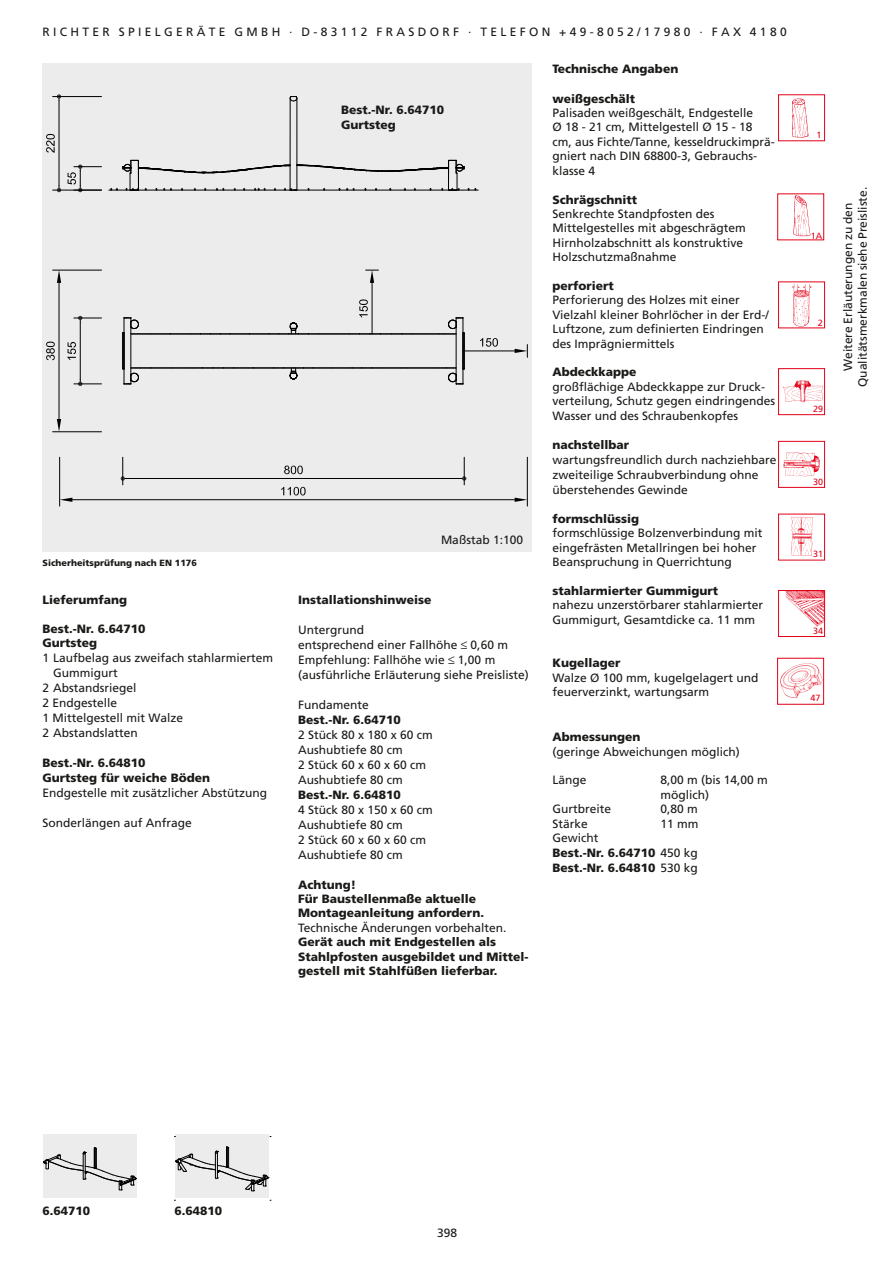
<style>
.page{position:relative;width:893px;height:1263px;background:#fff}
.page>*{position:absolute;margin:0;border:0;box-sizing:border-box;transform-origin:0 0}
.t1{font:12px/14.4px "Frutiger LT";color:#1a1a18}
.t2{font:900 12px/14.4px "Frutiger LT";color:#1a1a18}
.t3{font:12px "Frutiger LT";letter-spacing:.28em;color:#1a1a18}
.t4{font:900 9px "Frutiger LT";color:#1a1a18}
.t5{font:9px "Frutiger LT";color:#e30018}
.s1{font-family:"Script MT Bold"}
.s2{font-weight:400}
</style>
<div class="page">
<div style="left:778px;top:94px;width:47px;height:47px;border:1px solid #e30018"></div>
<img style="left:792px;top:98px;width:17px;height:40px">
<div style="left:777px;top:193px;width:47px;height:47px;border:1px solid #e30018"></div>
<img style="left:788px;top:195px;width:25px;height:44px">
<div style="left:778px;top:281px;width:47px;height:47px;border:1px solid #e30018"></div>
<img style="left:792px;top:284px;width:20px;height:42px">
<div style="left:778px;top:368px;width:47px;height:47px;border:1px solid #e30018"></div>
<img style="left:783px;top:379px;width:41px;height:23px">
<div style="left:778px;top:441px;width:47px;height:47px;border:1px solid #e30018"></div>
<img style="left:783px;top:452px;width:37px;height:25px">
<div style="left:778px;top:514px;width:47px;height:46px;border:1px solid #e30018"></div>
<img style="left:791px;top:516px;width:22px;height:40px">
<div style="left:778px;top:590px;width:47px;height:47px;border:1px solid #e30018"></div>
<img style="left:783px;top:590px;width:43px;height:42px">
<div style="left:777px;top:658px;width:47px;height:47px;border:1px solid #e30018"></div>
<img style="left:780px;top:662px;width:45px;height:36px">
<div style="left:43px;top:64px;width:488px;height:488px;background:#ececed"></div>
<div style="left:175px;top:1134px;width:93px;height:64px;background:#ececed"></div>
<svg style="left:175px;top:1147px;width:94px;height:44px"></svg>
<div style="left:43px;top:1134px;width:94px;height:64px;background:#ececed"></div>
<svg style="left:43px;top:1148px;width:94px;height:42px"></svg>
<hr style="left:59px;top:457px;width:1px;height:49px;background:#000">
<hr style="left:527px;top:457px;width:1px;height:49px;background:#000">
<hr style="left:72px;top:499px;width:443px;height:1px;background:#000">
<svg style="left:60px;top:498px;width:12px;height:4px"></svg>
<svg style="left:515px;top:498px;width:12px;height:4px"></svg>
<svg style="left:281px;top:487px;width:25px;height:8px"></svg>
<hr style="left:127px;top:478px;width:333px;height:1px;background:#000">
<svg style="left:121px;top:457px;width:6px;height:28px"></svg>
<svg style="left:460px;top:457px;width:6px;height:28px"></svg>
<svg style="left:284px;top:466px;width:19px;height:8px"></svg>
<hr style="left:53px;top:190px;width:48px;height:1px;background:#000">
<hr style="left:53px;top:96px;width:48px;height:1px;background:#000">
<hr style="left:59px;top:101px;width:1px;height:85px;background:#000">
<svg style="left:57px;top:186px;width:4px;height:6px"></svg>
<svg style="left:57px;top:94px;width:4px;height:7px"></svg>
<svg style="left:46px;top:134px;width:9px;height:19px"></svg>
<hr style="left:53px;top:270px;width:48px;height:1px;background:#000">
<hr style="left:53px;top:431px;width:48px;height:1px;background:#000">
<hr style="left:59px;top:283px;width:1px;height:136px;background:#000">
<svg style="left:57px;top:270px;width:4px;height:13px"></svg>
<svg style="left:57px;top:419px;width:4px;height:13px"></svg>
<svg style="left:46px;top:342px;width:9px;height:18px"></svg>
<hr style="left:80px;top:322px;width:1px;height:58px;background:#000">
<svg style="left:74px;top:316px;width:27px;height:6px"></svg>
<svg style="left:74px;top:380px;width:27px;height:6px"></svg>
<svg style="left:67px;top:342px;width:9px;height:18px"></svg>
<svg style="left:68px;top:165px;width:33px;height:27px"></svg>
<hr style="left:372px;top:283px;width:1px;height:51px;background:#000">
<svg style="left:366px;top:270px;width:12px;height:13px"></svg>
<svg style="left:122px;top:299px;width:343px;height:86px"></svg>
<hr style="left:464px;top:350px;width:51px;height:1px;background:#000">
<svg style="left:515px;top:345px;width:13px;height:12px"></svg>
<svg style="left:480px;top:338px;width:18px;height:9px"></svg>
<hr style="left:109px;top:190px;width:369px;height:1px;background:#000">
<svg style="left:109px;top:96px;width:368px;height:95px"></svg>
<p class="t3" style="left:43px;top:25px;width:746px">RICHTER SPIELGERÄTE GMBH · D-83112 FRASDORF · TELEFON +49-8052/17980 · FAX 4180</p>
<p class="t4" style="left:43px;top:558px;width:156px">Sicherheitsprüfung nach EN 1176</p>
<p class="t2" style="left:43px;top:593px;width:86px">Lieferumfang</p>
<p class="t2" style="left:43px;top:621px;width:104px">Best.-Nr. 6.64710<br>Gurtsteg</p>
<p class="t1" style="left:43px;top:651px;width:232px">1 Laufbelag aus zweifach stahlarmiertem</p>
<p class="t1" style="left:53px;top:666px;width:66px">Gummigurt</p>
<p class="t1" style="left:43px;top:681px;width:95px">2 Abstandsriegel</p>
<p class="t1" style="left:43px;top:696px;width:76px">2 Endgestelle</p>
<p class="t1" style="left:43px;top:711px;width:142px">1 Mittelgestell mit Walze</p>
<p class="t1" style="left:43px;top:726px;width:97px">2 Abstandslatten</p>
<p class="t2" style="left:43px;top:755px;width:169px;line-height:15px">Best.-Nr. 6.64810<br>Gurtsteg für weiche Böden</p>
<p class="t1" style="left:43px;top:785px;width:226px">Endgestelle mit zusätzlicher Abstützung</p>
<p class="t1" style="left:43px;top:815px;width:151px">Sonderlängen auf Anfrage</p>
<p class="t2" style="left:341px;top:102px;width:104px;line-height:15px">Best.-Nr. 6.64710<br>Gurtsteg</p>
<p class="t1" style="left:441px;top:533px;width:84px">Maßstab 1:100</p>
<p class="t2" style="left:298px;top:593px;width:135px">Installationshinweise</p>
<p class="t1" style="left:298px;top:622px;width:232px;line-height:15px">Untergrund<br>entsprechend einer Fallhöhe <span class="s1">≤</span> 0,60 m<br>Empfehlung: Fallhöhe wie <span class="s1">≤</span> 1,00 m (ausführliche Erläuterung siehe Preisliste)</p>
<p class="t1" style="left:298px;top:698px;width:72px">Fundamente</p>
<p class="t2" style="left:298px;top:713px;width:104px">Best.-Nr. 6.64710</p>
<p class="t1" style="left:298px;top:727px;width:136px;line-height:15px">2 Stück 80 x 180 x 60 cm<br>Aushubtiefe 80 cm<br>2 Stück 60 x 60 x 60 cm<br>Aushubtiefe 80 cm</p>
<p class="t2" style="left:298px;top:788px;width:104px">Best.-Nr. 6.64810</p>
<p class="t1" style="left:298px;top:802px;width:136px;line-height:15px">4 Stück 80 x 150 x 60 cm<br>Aushubtiefe 80 cm<br>2 Stück 60 x 60 x 60 cm<br>Aushubtiefe 80 cm</p>
<p class="t2" style="left:298px;top:877px;width:188px">Achtung!<br>Für Baustellenmaße aktuelle<br>Montageanleitung anfordern.</p>
<p class="t1" style="left:298px;top:920px;width:210px">Technische Änderungen vorbehalten.</p>
<p class="t2" style="left:298px;top:935px;width:232px">Gerät auch mit Endgestellen als<br>Stahlpfosten ausgebildet und Mittel&shy;gestell mit Stahlfüßen lieferbar.</p>
<p class="t2" style="left:552px;top:62px;width:127px">Technische Angaben</p>
<p class="t2" style="left:552px;top:91px;width:84px">weißgeschält</p>
<p class="t1" style="left:552px;top:106px;width:224px">Palisaden weißgeschält, Endgestelle<br>Ø 18 - 21 cm, Mittelgestell Ø 15 - 18<br>cm, aus Fichte/Tanne, kesseldruckimprä&shy;gniert nach DIN 68800-3, Gebrauchs&shy;klasse 4</p>
<p class="t2" style="left:552px;top:192px;width:86px">Schrägschnitt</p>
<p class="t1" style="left:552px;top:207px;width:195px">Senkrechte Standpfosten des<br>Mittelgestelles mit abgeschrägtem<br>Hirnholzabschnitt als konstruktive<br>Holzschutzmaßnahme</p>
<p class="t2" style="left:552px;top:278px;width:63px">perforiert</p>
<p class="t1" style="left:552px;top:293px;width:218px">Perforierung des Holzes mit einer Vielzahl kleiner Bohrlöcher in der Erd-/ Luftzone, zum definierten Eindringen des Imprägniermittels</p>
<p class="t2" style="left:552px;top:365px;width:86px">Abdeckkappe</p>
<p class="t1" style="left:552px;top:379px;width:224px">großflächige Abdeckkappe zur Druck&shy;verteilung, Schutz gegen eindringendes<br>Wasser und des Schraubenkopfes</p>
<p class="t2" style="left:552px;top:437px;width:78px">nachstellbar</p>
<p class="t1" style="left:552px;top:452px;width:226px;line-height:15px">wartungsfreundlich durch nachziehbare zweiteilige Schraubverbindung ohne überstehendes Gewinde</p>
<p class="t2" style="left:552px;top:511px;width:88px">formschlüssig</p>
<p class="t1" style="left:552px;top:526px;width:212px">formschlüssige Bolzenverbindung mit eingefrästen Metallringen bei hoher<br>Beanspruchung in Querrichtung</p>
<p class="t2" style="left:552px;top:583px;width:167px">stahlarmierter Gummigurt</p>
<p class="t1" style="left:552px;top:598px;width:212px">nahezu unzerstörbarer stahlarmierter<br>Gummigurt, Gesamtdicke ca. 11 mm</p>
<p class="t2" style="left:552px;top:656px;width:70px">Kugellager</p>
<p class="t1" style="left:552px;top:670px;width:207px">Walze Ø 100 mm, kugelgelagert und feuerverzinkt, wartungsarm</p>
<p class="t2" style="left:552px;top:730px;width:90px">Abmessungen</p>
<p class="t1" style="left:552px;top:744px;width:189px">(geringe Abweichungen möglich)</p>
<p class="t1" style="left:552px;top:773px;width:36px">Länge</p>
<p class="t1" style="left:660px;top:773px;width:109px">8,00 m (bis 14,00 m möglich)</p>
<p class="t1" style="left:552px;top:802px;width:60px">Gurtbreite</p>
<p class="t1" style="left:660px;top:802px;width:39px">0,80 m</p>
<p class="t1" style="left:552px;top:816px;width:37px">Stärke</p>
<p class="t1" style="left:660px;top:816px;width:40px">11 mm</p>
<p class="t2" style="left:552px;top:830px;width:147px;line-height:15px"><span class="s2">Gewicht<br></span>Best.-Nr. 6.64710 <span class="s2">450 kg<br></span>Best.-Nr. 6.64810 <span class="s2">530 kg</span></p>
<p class="t5" style="left:817px;top:130px;width:7px">1</p>
<p class="t5" style="left:811px;top:230px;width:13px">1A</p>
<p class="t5" style="left:818px;top:318px;width:7px">2</p>
<p class="t5" style="left:813px;top:404px;width:12px">29</p>
<p class="t1" style="left:841px;top:387px;width:202px;text-align:center;rotate:-90deg">Weitere Erläuterungen zu den<br>Qualitätsmerkmalen siehe Preisliste.</p>
<p class="t5" style="left:813px;top:476px;width:12px">30</p>
<p class="t5" style="left:813px;top:549px;width:12px">31</p>
<p class="t5" style="left:813px;top:625px;width:12px">34</p>
<p class="t5" style="left:810px;top:693px;width:12px">47</p>
<p class="t2" style="left:43px;top:1203px;width:49px">6.64710</p>
<p class="t2" style="left:174px;top:1203px;width:49px">6.64810</p>
<p class="t1" style="left:437px;top:1226px;width:22px">398</p>
</div>
